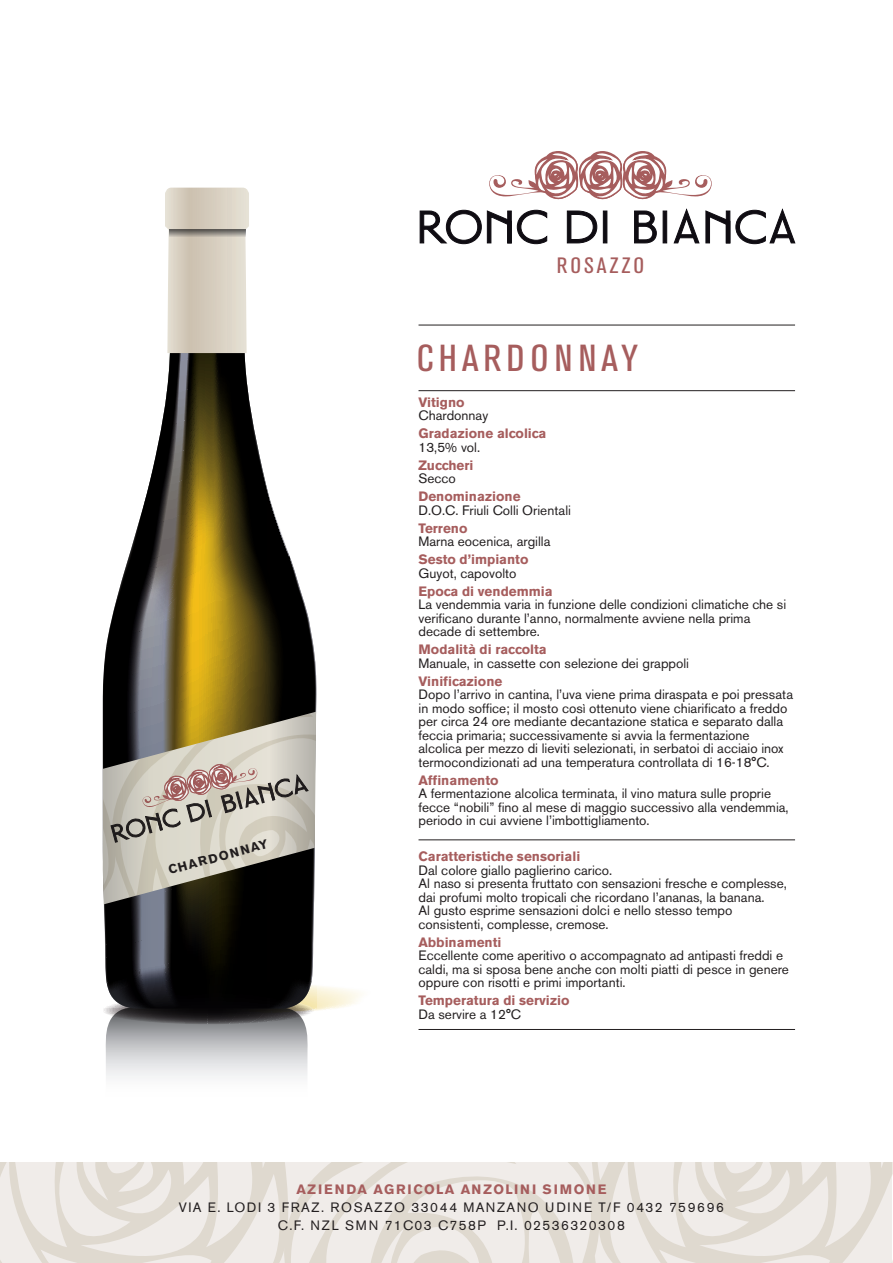
<style>
.page{position:relative;width:893px;height:1263px;background:#fff}
.page>*{position:absolute;margin:0;border:0;box-sizing:border-box;transform-origin:0 0}
.t1{font:condensed 37.2px "Akzidenz Grotesk BE";letter-spacing:.12em;color:#a65d5d;scale:1.11 1}
.t2{font:condensed 22.05px "Akzidenz Grotesk BE";letter-spacing:.12em;color:#a65d5d;scale:1.11 1}
.t3{font:13.5px/13.5px "Akzidenz Grotesk BE";color:#231f20}
.t4{font:700 13.5px "Akzidenz Grotesk BE";color:#a65d5d}
.t5{font:13.5px/18px "Akzidenz Grotesk BE";letter-spacing:.12em;color:#231f20;text-align:center}
.t6{font:700 13.5px "Akzidenz Grotesk BE";letter-spacing:.12em;color:#a65d5d}
.t7{font:700 12.6px "Akzidenz Grotesk BE";color:#231f20}
</style>
<div class="page">
<svg style="left:419px;top:151px;width:377px;height:93px"></svg>
<svg style="left:0;top:1163px;width:893px;height:100px;background:#e9e5df"></svg>
<hr style="left:418px;top:325px;width:377px;height:1px;background:#231f20">
<hr style="left:418px;top:390px;width:377px;height:1px;background:#231f20">
<hr style="left:418px;top:840px;width:377px;height:1px;background:#231f20">
<hr style="left:418px;top:1029px;width:377px;height:1px;background:#231f20">
<svg style="left:104px;top:986px;width:256px;height:92px"></svg>
<svg style="left:103px;top:353px;width:213px;height:659px"></svg>
<svg style="left:165px;top:188px;width:84px;height:165px;background:#d9d2c4"></svg>
<svg style="left:169px;top:230px;width:77px;height:7px"></svg>
<h2 class="t2" style="left:557px;top:253px;width:80px">ROSAZZO</h2>
<p class="t7" style="left:167px;top:863px;width:104px;rotate:-15deg">CHARDONNAY</p>
<h1 class="t1" style="left:417px;top:338px;width:201px">CHARDONNAY</h1>
<p class="t4" style="left:419px;top:394px;width:48px">Vitigno</p>
<p class="t3" style="left:419px;top:409px;width:71px">Chardonnay</p>
<p class="t4" style="left:419px;top:426px;width:129px">Gradazione alcolica</p>
<p class="t3" style="left:419px;top:440px;width:63px">13,5% vol.</p>
<p class="t4" style="left:419px;top:457px;width:56px">Zuccheri</p>
<p class="t3" style="left:419px;top:472px;width:39px">Secco</p>
<p class="t4" style="left:419px;top:489px;width:104px">Denominazione</p>
<p class="t3" style="left:419px;top:503px;width:154px">D.O.C. Friuli Colli Orientali</p>
<p class="t4" style="left:419px;top:520px;width:50px">Terreno</p>
<p class="t3" style="left:419px;top:535px;width:133px">Marna eocenica, argilla</p>
<p class="t4" style="left:419px;top:552px;width:111px">Sesto d’impianto</p>
<p class="t3" style="left:419px;top:566px;width:99px">Guyot, capovolto</p>
<p class="t4" style="left:419px;top:583px;width:136px">Epoca di vendemmia</p>
<p class="t3" style="left:419px;top:598px;width:369px">La vendemmia varia in funzione delle condizioni climatiche che si verificano durante l’anno, normalmente avviene nella prima decade di settembre.</p>
<p class="t4" style="left:419px;top:642px;width:130px">Modalità di raccolta</p>
<p class="t3" style="left:419px;top:656px;width:272px">Manuale, in cassette con selezione dei grappoli</p>
<p class="t4" style="left:419px;top:673px;width:85px">Vinificazione</p>
<p class="t3" style="left:419px;top:688px;width:376px">Dopo l’arrivo in cantina, l’uva viene prima diraspata e poi pressata in modo soffice; il mosto così ottenuto viene chiarificato a freddo per circa 24 ore mediante decantazione statica e separato dalla feccia primaria; successivamente si avvia la fermentazione alcolica per mezzo di lieviti selezionati, in serbatoi di acciaio inox termocondizionati ad una temperatura controllata di 16-18°C.</p>
<p class="t4" style="left:419px;top:772px;width:82px">Affinamento</p>
<p class="t3" style="left:419px;top:787px;width:372px">A fermentazione alcolica terminata, il vino matura sulle proprie fecce “nobili” fino al mese di maggio successivo alla vendemmia, periodo in cui avviene l’imbottigliamento.</p>
<p class="t4" style="left:419px;top:849px;width:163px">Caratteristiche sensoriali</p>
<p class="t3" style="left:419px;top:863px;width:370px">Dal colore giallo paglierino carico.<br>Al naso si presenta fruttato con sensazioni fresche e complesse, dai profumi molto tropicali che ricordano l’ananas, la banana.<br>Al gusto esprime sensazioni dolci e nello stesso tempo consistenti, complesse, cremose.</p>
<p class="t4" style="left:419px;top:934px;width:84px">Abbinamenti</p>
<p class="t3" style="left:419px;top:949px;width:372px">Eccellente come aperitivo o accompagnato ad antipasti freddi e caldi, ma si sposa bene anche con molti piatti di pesce in genere oppure con risotti e primi importanti.</p>
<p class="t4" style="left:419px;top:993px;width:153px">Temperatura di servizio</p>
<p class="t3" style="left:419px;top:1007px;width:104px">Da servire a 12°C</p>
<p class="t6" style="left:296px;top:1182px;width:312px">AZIENDA AGRICOLA ANZOLINI SIMONE</p>
<p class="t5" style="left:179px;top:1198px;width:547px">VIA E. LODI 3 FRAZ. ROSAZZO 33044 MANZANO UDINE T/F 0432 759696<br>C.F. NZL SMN 71C03 C758P P.I. 02536320308</p>
</div>
